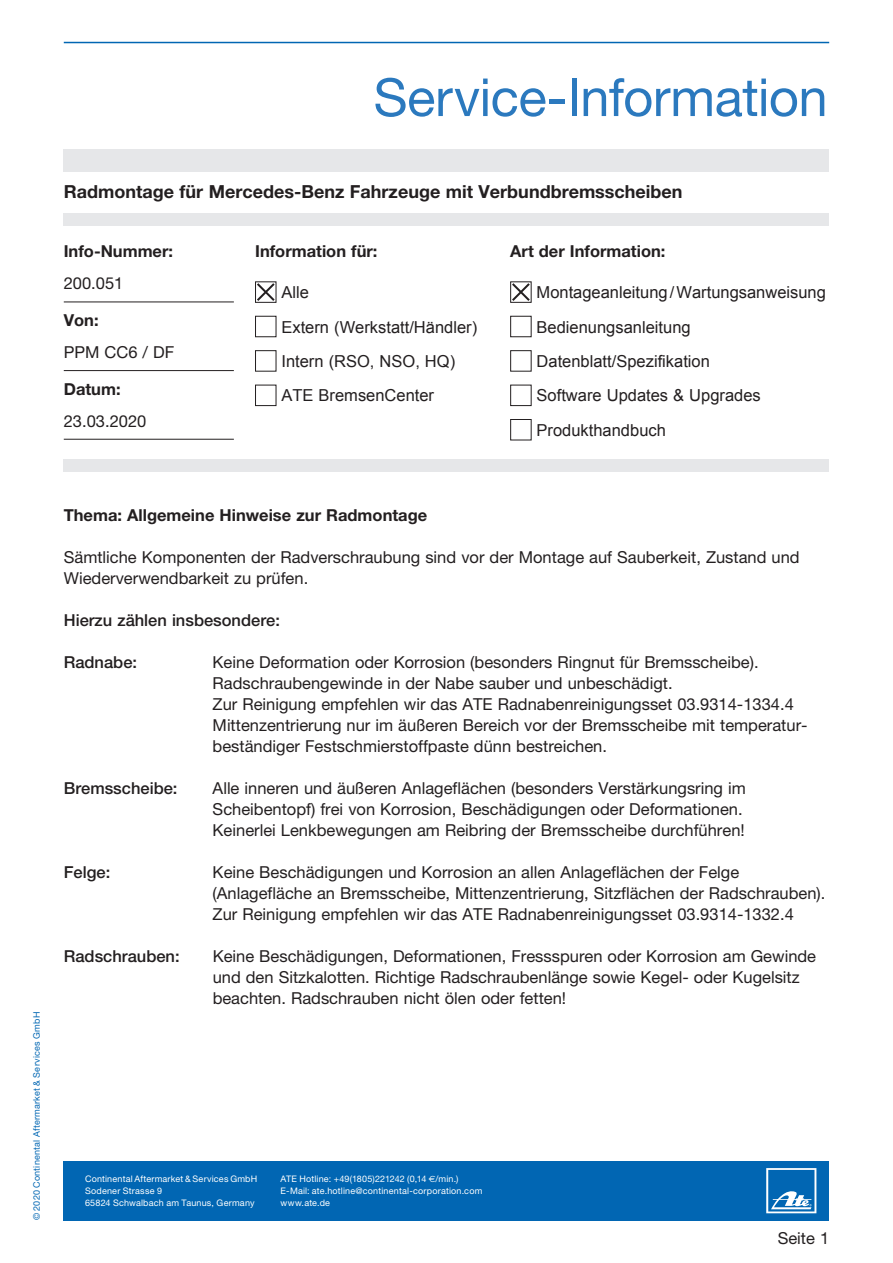
<style>
.page{position:relative;width:893px;height:1263px;background:#fff}
.page>*{position:absolute;margin:0;border:0;box-sizing:border-box;transform-origin:0 0}
.t1{font:52.5px "Helvetica Neue";letter-spacing:-.01em;color:#2b79be}
.t2{font:700 18px "Helvetica Neue";color:#231f20}
.t3{font:16.5px/21px "Helvetica Neue";color:#231f20}
.t4{font:16.5px/34.3px "Arial";color:#231f20}
.t5{font:700 16.5px "Helvetica Neue";color:#231f20}
.t6{font:500 16.5px "Helvetica Neue";color:#231f20}
.t7{font:9px/12px "Helvetica Neue";letter-spacing:.02em;color:#fff}
.t8{font:9px "Helvetica Neue";letter-spacing:.025em;color:#0166b3}
.s1{font-family:"Euro Sans"}
</style>
<div class="page">
<div style="left:64px;top:1161px;width:765px;height:59px;background:#0166b3"></div>
<svg style="left:766px;top:1168px;width:50px;height:45px"></svg>
<hr style="left:64px;top:42px;width:765px;height:1px;background:#0166b3">
<div style="left:64px;top:149px;width:765px;height:23px;background:#e6e7e9"></div>
<div style="left:64px;top:213px;width:765px;height:12px;background:#e6e7e9"></div>
<div style="left:64px;top:459px;width:765px;height:13px;background:#e6e7e9"></div>
<hr style="left:64px;top:302px;width:170px;height:1px;background:#231f20">
<hr style="left:64px;top:370px;width:170px;height:1px;background:#231f20">
<hr style="left:64px;top:439px;width:170px;height:1px;background:#231f20">
<svg style="left:512px;top:283px;width:17px;height:18px"></svg>
<div style="left:510px;top:281px;width:21px;height:22px;border:1px solid #231f20"></div>
<div style="left:510px;top:316px;width:21px;height:21px;border:1px solid #231f20"></div>
<div style="left:510px;top:350px;width:21px;height:22px;border:1px solid #231f20"></div>
<div style="left:510px;top:385px;width:21px;height:21px;border:1px solid #231f20"></div>
<div style="left:510px;top:419px;width:21px;height:21px;border:1px solid #231f20"></div>
<svg style="left:257px;top:283px;width:17px;height:18px"></svg>
<div style="left:255px;top:281px;width:21px;height:22px;border:1px solid #231f20"></div>
<div style="left:255px;top:316px;width:21px;height:21px;border:1px solid #231f20"></div>
<div style="left:255px;top:350px;width:21px;height:22px;border:1px solid #231f20"></div>
<div style="left:255px;top:385px;width:21px;height:21px;border:1px solid #231f20"></div>
<h1 class="t1" style="left:373px;top:66px;width:456px">Service-Information</h1>
<p class="t2" style="left:64px;top:181px;width:620px">Radmontage für Mercedes-Benz Fahrzeuge mit Verbundbremsscheiben</p>
<p class="t5" style="left:64px;top:241px;width:111px">Info-Nummer:</p>
<p class="t3" style="left:64px;top:273px;width:61px">200.051</p>
<p class="t5" style="left:64px;top:310px;width:36px">Von:</p>
<p class="t3" style="left:64px;top:341px;width:112px">PPM CC6 / DF</p>
<p class="t5" style="left:64px;top:379px;width:58px">Datum:</p>
<p class="t3" style="left:64px;top:410px;width:84px">23.03.2020</p>
<p class="t5" style="left:255px;top:241px;width:124px">Information für:</p>
<p class="t4" style="left:281px;top:275px;width:197px">Alle<br>Extern (Werkstatt/Händler)<br>Intern (RSO, NSO, HQ)<br>ATE BremsenCenter</p>
<p class="t5" style="left:510px;top:241px;width:157px">Art der Information:</p>
<p class="t4" style="left:537px;top:275px;width:291px">Montageanleitung/Wartungsanweisung<br>Bedienungsanleitung<br>Datenblatt/Spezifikation<br>Software Updates &amp; Upgrades<br>Produkthandbuch</p>
<p class="t8" style="left:31px;top:1220px;width:210px;rotate:-90deg">© 2020 Continental Aftermarket &amp; Services GmbH</p>
<p class="t5" style="left:64px;top:504px;width:365px">Thema: Allgemeine Hinweise zur Radmontage</p>
<p class="t3" style="left:64px;top:546px;width:737px">Sämtliche Komponenten der Radverschraubung sind vor der Montage auf Sauberkeit, Zustand und<br>Wiederverwendbarkeit zu prüfen.</p>
<p class="t6" style="left:64px;top:610px;width:218px">Hierzu zählen insbesondere:</p>
<p class="t6" style="left:64px;top:652px;width:75px">Radnabe:</p>
<p class="t3" style="left:213px;top:651px;width:595px">Keine Deformation oder Korrosion (besonders Ringnut für Bremsscheibe).<br>Radschraubengewinde in der Nabe sauber und unbeschädigt.<br>Zur Reinigung empfehlen wir das ATE Radnabenreinigungsset 03.9314-1334.4<br>Mittenzentrierung nur im äußeren Bereich vor der Bremsscheibe mit temperatur&shy;beständiger Festschmierstoffpaste dünn bestreichen.</p>
<p class="t6" style="left:64px;top:778px;width:115px">Bremsscheibe:</p>
<p class="t3" style="left:213px;top:777px;width:535px">Alle inneren und äußeren Anlageflächen (besonders Verstärkungsring im<br>Scheibentopf) frei von Korrosion, Beschädigungen oder Deformationen.<br>Keinerlei Lenkbewegungen am Reibring der Bremsscheibe durchführen!</p>
<p class="t6" style="left:64px;top:862px;width:48px">Felge:</p>
<p class="t3" style="left:213px;top:861px;width:614px">Keine Beschädigungen und Korrosion an allen Anlageflächen der Felge (Anlagefläche an Bremsscheibe, Mittenzentrierung, Sitzflächen der Radschrauben).<br>Zur Reinigung empfehlen wir das ATE Radnabenreinigungsset 03.9314-1332.4</p>
<p class="t6" style="left:64px;top:946px;width:117px">Radschrauben:</p>
<p class="t3" style="left:213px;top:945px;width:605px">Keine Beschädigungen, Deformationen, Fressspuren oder Korrosion am Gewinde und den Sitzkalotten. Richtige Radschraubenlänge sowie Kegel- oder Kugelsitz beachten. Radschrauben nicht ölen oder fetten!</p>
<p class="t7" style="left:85px;top:1173px;width:174px">Continental Aftermarket &amp; Services GmbH<br>Sodener Strasse 9<br>65824 Schwalbach am Taunus, Germany</p>
<p class="t7" style="left:281px;top:1173px;width:203px">ATE Hotline: +49(1805)221242 (0,14 <span class="s1">€</span>/min.)<br>E-Mail: ate.hotline@continental-corporation.com www.ate.de</p>
<p class="t3" style="left:778px;top:1227px;width:53px">Seite 1</p>
</div>
